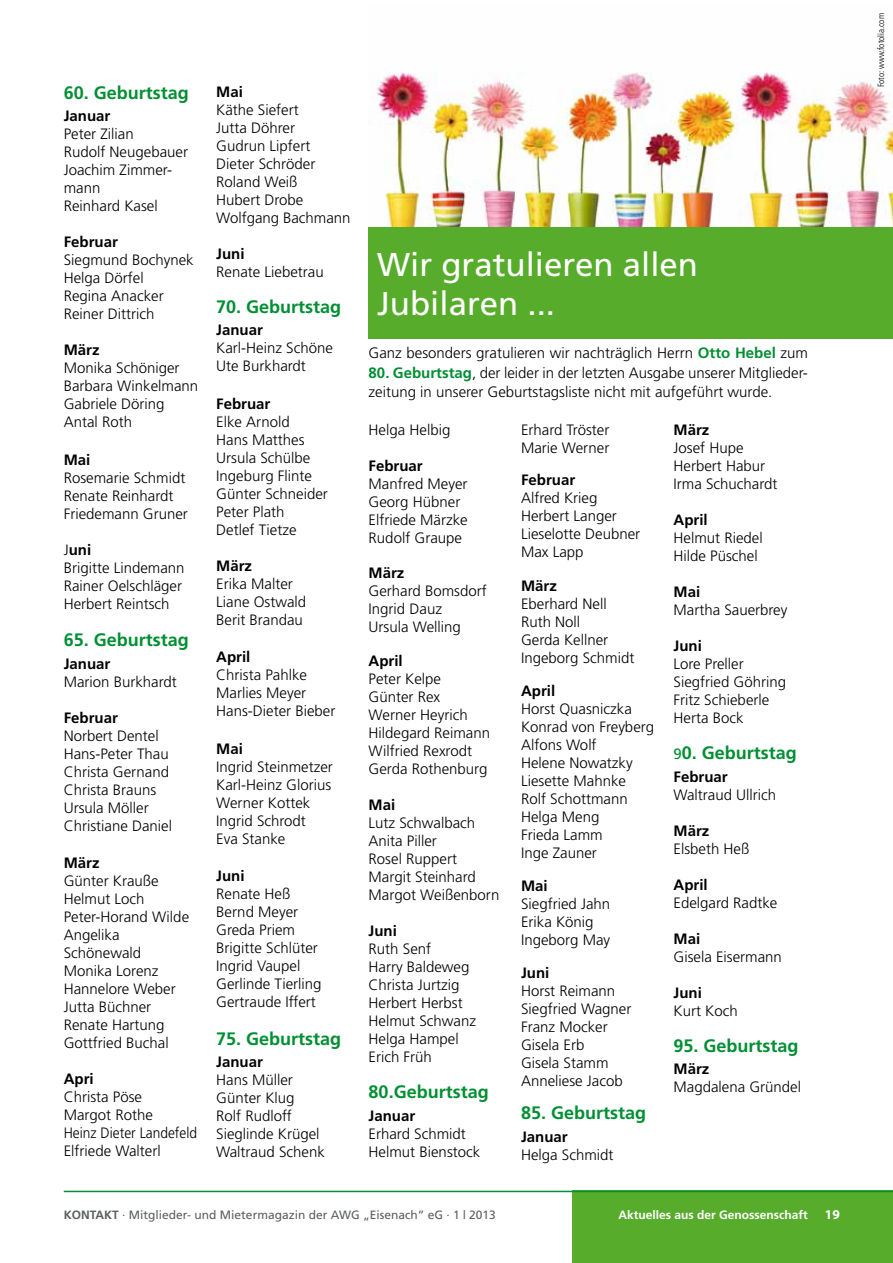
<style>
.page{position:relative;width:893px;height:1263px;background:#fff}
.page>*{position:absolute;margin:0;border:0;box-sizing:border-box;transform-origin:0 0}
.t1{font:33px/39.6px "Frutiger";color:#fff}
.t2{font:700 18px "Frutiger";color:#008f33}
.t3{font:300 15px/18px "Frutiger";color:#000}
.t4{font:700 15px "Frutiger";color:#000}
.t5{font:700 13.5px "Myriad Pro";color:#fff}
.t6{font:12px "Frutiger";color:#5d6060}
.t7{font:700 12px "Frutiger";color:#fff}
.t8{font:300 condensed 9px "Frutiger";color:#000}
.s1{font-weight:700}
.s2{font-weight:700;color:#008f33}
.s3{font-weight:400;font-size:15px}
</style>
<div class="page">
<div style="left:572px;top:1191px;width:321px;height:72px;background:#57ad2b"></div>
<hr style="left:64px;top:1191px;width:829px;height:1px;background:#008f33">
<img style="left:377px;top:72px;width:362px;height:155px">
<img style="left:740px;top:72px;width:153px;height:155px">
<div style="left:369px;top:227px;width:524px;height:112px;background:#57ad2b"></div>
<p class="t2" style="left:64px;top:82px;width:127px">60. Geburtstag</p>
<p class="t4" style="left:64px;top:107px;width:48px">Januar</p>
<p class="t3" style="left:64px;top:125px;width:126px">Peter Zilian<br>Rudolf Neugebauer<br>Joachim Zimmer&shy;mann<br>Reinhard Kasel</p>
<p class="t4" style="left:64px;top:233px;width:56px">Februar</p>
<p class="t3" style="left:64px;top:251px;width:132px">Siegmund Bochynek<br>Helga Dörfel<br>Regina Anacker<br>Reiner Dittrich</p>
<p class="t4" style="left:64px;top:341px;width:37px">März</p>
<p class="t3" style="left:64px;top:359px;width:136px">Monika Schöniger<br>Barbara Winkelmann<br>Gabriele Döring<br>Antal Roth</p>
<p class="t4" style="left:64px;top:451px;width:28px">Mai</p>
<p class="t3" style="left:64px;top:469px;width:126px">Rosemarie Schmidt<br>Renate Reinhardt<br>Friedemann Gruner</p>
<p class="t3" style="left:64px;top:541px;width:122px">J<span class="s1">uni<br></span>Brigitte Lindemann<br>Rainer Oelschläger<br>Herbert Reintsch</p>
<p class="t2" style="left:64px;top:629px;width:127px">65. Geburtstag</p>
<p class="t4" style="left:64px;top:655px;width:48px">Januar</p>
<p class="t3" style="left:64px;top:672px;width:115px">Marion Burkhardt</p>
<p class="t4" style="left:64px;top:709px;width:56px">Februar</p>
<p class="t3" style="left:64px;top:726px;width:110px">Norbert Dentel<br>Hans-Peter Thau<br>Christa Gernand<br>Christa Brauns<br>Ursula Möller<br>Christiane Daniel</p>
<p class="t4" style="left:64px;top:854px;width:37px">März</p>
<p class="t3" style="left:64px;top:872px;width:127px">Günter Krauße<br>Helmut Loch<br>Peter-Horand Wilde<br>Angelika<br>Schönewald<br>Monika Lorenz<br>Hannelore Weber<br>Jutta Büchner<br>Renate Hartung<br>Gottfried Buchal</p>
<p class="t4" style="left:64px;top:1070px;width:31px">Apri</p>
<p class="t3" style="left:64px;top:1088px;width:135px">Christa Pöse<br>Margot Rothe<br>Heinz Dieter Landefeld<br>Elfriede Walterl</p>
<p class="t4" style="left:216px;top:83px;width:28px">Mai</p>
<p class="t3" style="left:216px;top:101px;width:136px">Käthe Siefert<br>Jutta Döhrer<br>Gudrun Lipfert<br>Dieter Schröder<br>Roland Weiß<br>Hubert Drobe<br>Wolfgang Bachmann</p>
<p class="t4" style="left:216px;top:245px;width:30px">Juni</p>
<p class="t3" style="left:216px;top:263px;width:109px">Renate Liebetrau</p>
<p class="t2" style="left:216px;top:296px;width:127px">70. Geburtstag</p>
<p class="t4" style="left:216px;top:321px;width:48px">Januar</p>
<p class="t3" style="left:216px;top:339px;width:118px">Karl-Heinz Schöne<br>Ute Burkhardt</p>
<p class="t4" style="left:216px;top:395px;width:56px">Februar</p>
<p class="t3" style="left:216px;top:412px;width:113px">Elke Arnold<br>Hans Matthes<br>Ursula Schülbe<br>Ingeburg Flinte<br>Günter Schneider<br>Peter Plath<br>Detlef Tietze</p>
<p class="t4" style="left:216px;top:557px;width:37px">März</p>
<p class="t3" style="left:216px;top:574px;width:91px">Erika Malter<br>Liane Ostwald<br>Berit Brandau</p>
<p class="t4" style="left:216px;top:648px;width:36px">April</p>
<p class="t3" style="left:216px;top:666px;width:121px">Christa Pahlke<br>Marlies Meyer<br>Hans-Dieter Bieber</p>
<p class="t4" style="left:216px;top:740px;width:28px">Mai</p>
<p class="t3" style="left:216px;top:757px;width:118px">Ingrid Steinmetzer<br>Karl-Heinz Glorius<br>Werner Kottek<br>Ingrid Schrodt<br>Eva Stanke</p>
<p class="t4" style="left:216px;top:867px;width:30px">Juni</p>
<p class="t3" style="left:216px;top:885px;width:107px">Renate Heß<br>Bernd Meyer<br>Greda Priem<br>Brigitte Schlüter<br>Ingrid Vaupel<br>Gerlinde Tierling<br>Gertraude Iffert</p>
<p class="t2" style="left:216px;top:1028px;width:127px">75. Geburtstag</p>
<p class="t4" style="left:216px;top:1053px;width:48px">Januar</p>
<p class="t3" style="left:216px;top:1071px;width:110px">Hans Müller<br>Günter Klug<br>Rolf Rudloff<br>Sieglinde Krügel<br>Waltraud Schenk</p>
<h1 class="t1" style="left:377px;top:244px;width:322px">Wir gratulieren allen<br>Jubilaren ...</h1>
<p class="t3" style="left:369px;top:344px;width:441px">Ganz besonders gratulieren wir nachträglich Herrn <span class="s2">Otto Hebel</span> zum</p>
<p class="t3" style="left:369px;top:363px;width:441px;line-height:19.5px"><span class="s2">80. Geburtstag</span>, der leider in der letzten Ausgabe unserer Mitglieder&shy;zeitung in unserer Geburtstagsliste nicht mit aufgeführt wurde.</p>
<p class="t3" style="left:369px;top:421px;width:83px">Helga Helbig</p>
<p class="t4" style="left:369px;top:457px;width:56px">Februar</p>
<p class="t3" style="left:369px;top:475px;width:101px">Manfred Meyer<br>Georg Hübner<br>Elfriede Märzke<br>Rudolf Graupe</p>
<p class="t4" style="left:369px;top:564px;width:37px">März</p>
<p class="t3" style="left:369px;top:582px;width:120px">Gerhard Bomsdorf<br>Ingrid Dauz<br>Ursula Welling</p>
<p class="t4" style="left:369px;top:652px;width:36px">April</p>
<p class="t3" style="left:369px;top:670px;width:123px">Peter Kelpe<br>Günter Rex<br>Werner Heyrich<br>Hildegard Reimann<br>Wilfried Rexrodt<br>Gerda Rothenburg</p>
<p class="t4" style="left:369px;top:796px;width:28px">Mai</p>
<p class="t3" style="left:369px;top:814px;width:132px">Lutz Schwalbach<br>Anita Piller<br>Rosel Ruppert<br>Margit Steinhard<br>Margot Weißenborn</p>
<p class="t4" style="left:369px;top:922px;width:30px">Juni</p>
<p class="t3" style="left:369px;top:940px;width:109px">Ruth Senf<br>Harry Baldeweg<br>Christa Jurtzig<br>Herbert Herbst<br>Helmut Schwanz<br>Helga Hampel<br>Erich Früh</p>
<p class="t2" style="left:369px;top:1082px;width:122px">80.Geburtstag</p>
<p class="t4" style="left:369px;top:1107px;width:48px">Januar</p>
<p class="t3" style="left:369px;top:1124px;width:113px">Erhard Schmidt<br>Helmut Bienstock</p>
<p class="t3" style="left:521px;top:421px;width:90px">Erhard Tröster<br>Marie Werner</p>
<p class="t4" style="left:521px;top:471px;width:56px">Februar</p>
<p class="t3" style="left:521px;top:489px;width:121px">Alfred Krieg<br>Herbert Langer<br>Lieselotte Deubner<br>Max Lapp</p>
<p class="t4" style="left:521px;top:577px;width:37px">März</p>
<p class="t3" style="left:521px;top:595px;width:115px">Eberhard Nell<br>Ruth Noll<br>Gerda Kellner<br>Ingeborg Schmidt</p>
<p class="t4" style="left:521px;top:682px;width:36px">April</p>
<p class="t3" style="left:521px;top:700px;width:135px">Horst Quasniczka<br>Konrad von Freyberg<br>Alfons Wolf<br>Helene Nowatzky<br>Liesette Mahnke<br>Rolf Schottmann<br>Helga Meng<br>Frieda Lamm<br>Inge Zauner</p>
<p class="t4" style="left:521px;top:877px;width:28px">Mai</p>
<p class="t3" style="left:521px;top:895px;width:91px">Siegfried Jahn<br>Erika König<br>Ingeborg May</p>
<p class="t4" style="left:521px;top:964px;width:30px">Juni</p>
<p class="t3" style="left:521px;top:982px;width:112px">Horst Reimann<br>Siegfried Wagner<br>Franz Mocker<br>Gisela Erb<br>Gisela Stamm<br>Anneliese Jacob</p>
<p class="t2" style="left:521px;top:1103px;width:127px">85. Geburtstag</p>
<p class="t4" style="left:521px;top:1128px;width:48px">Januar</p>
<p class="t3" style="left:521px;top:1145px;width:94px">Helga Schmidt</p>
<p class="t4" style="left:673px;top:421px;width:37px">März</p>
<p class="t3" style="left:673px;top:439px;width:105px">Josef Hupe<br>Herbert Habur<br>Irma Schuchardt</p>
<p class="t4" style="left:673px;top:511px;width:36px">April</p>
<p class="t3" style="left:673px;top:529px;width:91px">Helmut Riedel<br>Hilde Püschel</p>
<p class="t4" style="left:673px;top:583px;width:28px">Mai</p>
<p class="t3" style="left:673px;top:601px;width:115px">Martha Sauerbrey</p>
<p class="t4" style="left:673px;top:637px;width:30px">Juni</p>
<p class="t3" style="left:673px;top:655px;width:114px">Lore Preller<br>Siegfried Göhring<br>Fritz Schieberle<br>Herta Bock</p>
<p class="t2" style="left:673px;top:743px;width:125px"><span class="s3">9</span>0. Geburtstag</p>
<p class="t4" style="left:673px;top:768px;width:56px">Februar</p>
<p class="t3" style="left:673px;top:785px;width:104px">Waltraud Ullrich</p>
<p class="t4" style="left:673px;top:822px;width:37px">März</p>
<p class="t3" style="left:673px;top:839px;width:77px">Elsbeth Heß</p>
<p class="t4" style="left:673px;top:876px;width:36px">April</p>
<p class="t3" style="left:673px;top:893px;width:105px">Edelgard Radtke</p>
<p class="t4" style="left:673px;top:930px;width:28px">Mai</p>
<p class="t3" style="left:673px;top:947px;width:110px">Gisela Eisermann</p>
<p class="t4" style="left:673px;top:984px;width:30px">Juni</p>
<p class="t3" style="left:673px;top:1001px;width:66px">Kurt Koch</p>
<p class="t2" style="left:673px;top:1035px;width:127px">95. Geburtstag</p>
<p class="t4" style="left:673px;top:1060px;width:37px">März</p>
<p class="t3" style="left:673px;top:1078px;width:129px">Magdalena Gründel</p>
<p class="t6" style="left:64px;top:1208px;width:434px"><span class="s1">KONTAKT</span> · Mitglieder- und Mietermagazin der AWG „Eisenach” eG · 1 | 2013</p>
<p class="t7" style="left:619px;top:1208px;width:191px">Aktuelles aus der Genossenschaft</p>
<p class="t5" style="left:825px;top:1206px;width:16px">19</p>
<p class="t8" style="left:876px;top:87px;width:76px;rotate:-90deg">Foto: www.fotolia.com</p>
</div>
